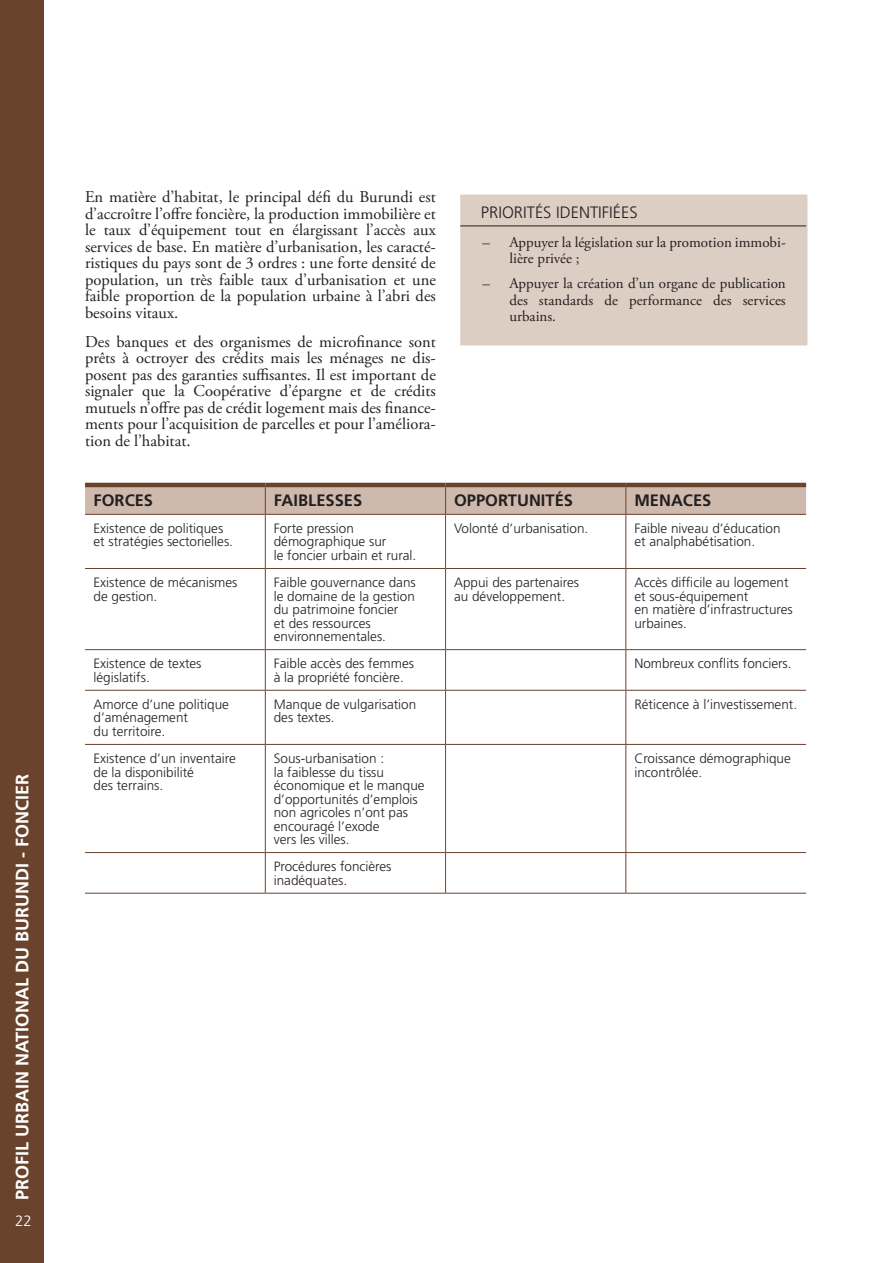
<style>
.page{position:relative;width:893px;height:1263px;background:#fff}
.page>*{position:absolute;margin:0;border:0;box-sizing:border-box;transform-origin:0 0}
.t1{font:700 18px "Frutiger LT Std";color:#fff}
.t2{font:16.5px/16.5px "Adobe Garamond Pro";color:#231f20;text-align:justify}
.t3{font:700 16.5px "Frutiger LT Std";color:#231f20}
.t4{font:300 16.5px "Frutiger LT Std";color:#231f20}
.t5{font:15px/16.5px "Adobe Garamond Pro";color:#231f20}
.t6{font:300 15px "Frutiger LT Std";color:#fff}
.t7{font:300 13.5px/13.5px "Frutiger LT Std";color:#231f20}
</style>
<div class="page">
<div style="left:0;top:0;width:44px;height:1263px;background:#6a432d"></div>
<hr style="left:85px;top:483px;width:180px;height:4px;background:#6a432d">
<hr style="left:265px;top:483px;width:181px;height:4px;background:#6a432d">
<hr style="left:446px;top:483px;width:180px;height:4px;background:#6a432d">
<hr style="left:626px;top:483px;width:180px;height:4px;background:#6a432d">
<svg style="left:85px;top:485px;width:721px;height:29px;background:#c6aea1"></svg>
<hr style="left:85px;top:514px;width:180px;height:1px;background:#6a432d">
<hr style="left:265px;top:514px;width:181px;height:1px;background:#6a432d">
<hr style="left:265px;top:515px;width:1px;height:53px;background:#6a432d">
<hr style="left:446px;top:514px;width:180px;height:1px;background:#6a432d">
<hr style="left:445px;top:515px;width:1px;height:53px;background:#6a432d">
<hr style="left:626px;top:514px;width:180px;height:1px;background:#6a432d">
<hr style="left:625px;top:515px;width:1px;height:53px;background:#6a432d">
<hr style="left:85px;top:568px;width:180px;height:1px;background:#6a432d">
<hr style="left:265px;top:568px;width:181px;height:1px;background:#6a432d">
<hr style="left:265px;top:569px;width:1px;height:80px;background:#6a432d">
<hr style="left:446px;top:568px;width:180px;height:1px;background:#6a432d">
<hr style="left:445px;top:569px;width:1px;height:80px;background:#6a432d">
<hr style="left:626px;top:568px;width:180px;height:1px;background:#6a432d">
<hr style="left:625px;top:569px;width:1px;height:80px;background:#6a432d">
<hr style="left:85px;top:649px;width:180px;height:1px;background:#6a432d">
<hr style="left:265px;top:649px;width:181px;height:1px;background:#6a432d">
<hr style="left:265px;top:650px;width:1px;height:40px;background:#6a432d">
<hr style="left:446px;top:649px;width:180px;height:1px;background:#6a432d">
<hr style="left:445px;top:650px;width:1px;height:40px;background:#6a432d">
<hr style="left:626px;top:649px;width:180px;height:1px;background:#6a432d">
<hr style="left:625px;top:650px;width:1px;height:40px;background:#6a432d">
<hr style="left:85px;top:690px;width:180px;height:1px;background:#6a432d">
<hr style="left:265px;top:690px;width:181px;height:1px;background:#6a432d">
<hr style="left:265px;top:691px;width:1px;height:53px;background:#6a432d">
<hr style="left:446px;top:690px;width:180px;height:1px;background:#6a432d">
<hr style="left:445px;top:691px;width:1px;height:53px;background:#6a432d">
<hr style="left:626px;top:690px;width:180px;height:1px;background:#6a432d">
<hr style="left:625px;top:691px;width:1px;height:53px;background:#6a432d">
<hr style="left:85px;top:744px;width:180px;height:1px;background:#6a432d">
<hr style="left:265px;top:744px;width:181px;height:1px;background:#6a432d">
<hr style="left:265px;top:745px;width:1px;height:107px;background:#6a432d">
<hr style="left:446px;top:744px;width:180px;height:1px;background:#6a432d">
<hr style="left:445px;top:745px;width:1px;height:107px;background:#6a432d">
<hr style="left:626px;top:744px;width:180px;height:1px;background:#6a432d">
<hr style="left:625px;top:745px;width:1px;height:107px;background:#6a432d">
<hr style="left:85px;top:852px;width:180px;height:1px;background:#6a432d">
<hr style="left:265px;top:852px;width:181px;height:1px;background:#6a432d">
<hr style="left:265px;top:853px;width:1px;height:40px;background:#6a432d">
<hr style="left:446px;top:852px;width:180px;height:1px;background:#6a432d">
<hr style="left:445px;top:853px;width:1px;height:40px;background:#6a432d">
<hr style="left:626px;top:852px;width:180px;height:1px;background:#6a432d">
<hr style="left:625px;top:853px;width:1px;height:40px;background:#6a432d">
<hr style="left:85px;top:893px;width:180px;height:1px;background:#6a432d">
<hr style="left:265px;top:893px;width:181px;height:1px;background:#6a432d">
<hr style="left:446px;top:893px;width:180px;height:1px;background:#6a432d">
<hr style="left:626px;top:893px;width:180px;height:1px;background:#6a432d">
<div style="left:459px;top:194px;width:349px;height:152px;background:#ddcec3"></div>
<div style="left:459px;top:193px;width:350px;height:154px;border:2px solid #fff"></div>
<hr style="left:460px;top:226px;width:346px;height:1px;background:#231f20">
<h1 class="t1" style="left:12px;top:1200px;width:428px;rotate:-90deg">PROFIL URBAIN NATIONAL DU BURUNDI - FONCIER</h1>
<p class="t6" style="left:15px;top:1213px;width:18px">22</p>
<p class="t2" style="left:85px;top:189px;width:352px">En matière d’habitat, le principal défi du Burundi est d’accroître l’offre foncière, la production immobilière et le taux d’équipement tout en élargissant l’accès aux services de base. En matière d’urbanisation, les caracté&shy;ristiques du pays sont de 3 ordres : une forte densité de population, un très faible taux d’urbanisation et une faible proportion de la population urbaine à l’abri des besoins vitaux.</p>
<p class="t2" style="left:85px;top:334px;width:352px">Des banques et des organismes de microfinance sont prêts à octroyer des crédits mais les ménages ne dis&shy;posent pas des garanties suffisantes. Il est important de signaler que la Coopérative d’épargne et de crédits mutuels n’offre pas de crédit logement mais des finance&shy;ments pour l’acquisition de parcelles et pour l’améliora&shy;tion de l’habitat.</p>
<p class="t4" style="left:481px;top:203px;width:158px">PRIORITÉS IDENTIFIÉES</p>
<p class="t5" style="left:509px;top:234px;width:278px;text-indent:-27px">– Appuyer la législation sur la promotion immobi&shy;lière privée ;</p>
<p class="t5" style="left:509px;top:276px;width:278px;text-align:justify;text-indent:-27px">– Appuyer la création d’un organe de publication des standards de performance des services urbains.</p>
<p class="t3" style="left:94px;top:490px;width:61px">FORCES</p>
<p class="t3" style="left:274px;top:490px;width:90px">FAIBLESSES</p>
<p class="t3" style="left:454px;top:490px;width:120px">OPPORTUNITÉS</p>
<p class="t3" style="left:634px;top:490px;width:79px">MENACES</p>
<p class="t7" style="left:94px;top:522px;width:141px">Existence de politiques et stratégies sectorielles.</p>
<p class="t7" style="left:274px;top:522px;width:144px">Forte pression démographique sur<br>le foncier urbain et rural.</p>
<p class="t7" style="left:454px;top:522px;width:136px">Volonté d’urbanisation.</p>
<p class="t7" style="left:634px;top:522px;width:148px">Faible niveau d’éducation et analphabétisation.</p>
<p class="t7" style="left:94px;top:576px;width:145px">Existence de mécanismes de gestion.</p>
<p class="t7" style="left:274px;top:576px;width:144px">Faible gouvernance dans le domaine de la gestion du patrimoine foncier<br>et des ressources environnementales.</p>
<p class="t7" style="left:454px;top:576px;width:127px">Appui des partenaires au développement.</p>
<p class="t7" style="left:634px;top:576px;width:160px">Accès difficile au logement et sous-équipement<br>en matière d’infrastructures urbaines.</p>
<p class="t7" style="left:94px;top:657px;width:109px">Existence de textes législatifs.</p>
<p class="t7" style="left:274px;top:657px;width:142px">Faible accès des femmes à la propriété foncière.</p>
<p class="t7" style="left:634px;top:657px;width:159px">Nombreux conflits fonciers.</p>
<p class="t7" style="left:94px;top:698px;width:137px">Amorce d’une politique d’aménagement<br>du territoire.</p>
<p class="t7" style="left:274px;top:698px;width:144px">Manque de vulgarisation des textes.</p>
<p class="t7" style="left:634px;top:698px;width:164px">Réticence à l’investissement.</p>
<p class="t7" style="left:94px;top:752px;width:144px">Existence d’un inventaire de la disponibilité<br>des terrains.</p>
<p class="t7" style="left:274px;top:752px;width:152px">Sous-urbanisation :<br>la faiblesse du tissu économique et le manque d’opportunités d’emplois non agricoles n’ont pas encouragé l’exode<br>vers les villes.</p>
<p class="t7" style="left:634px;top:752px;width:158px">Croissance démographique incontrôlée.</p>
<p class="t7" style="left:274px;top:860px;width:119px">Procédures foncières inadéquates.</p>
</div>
